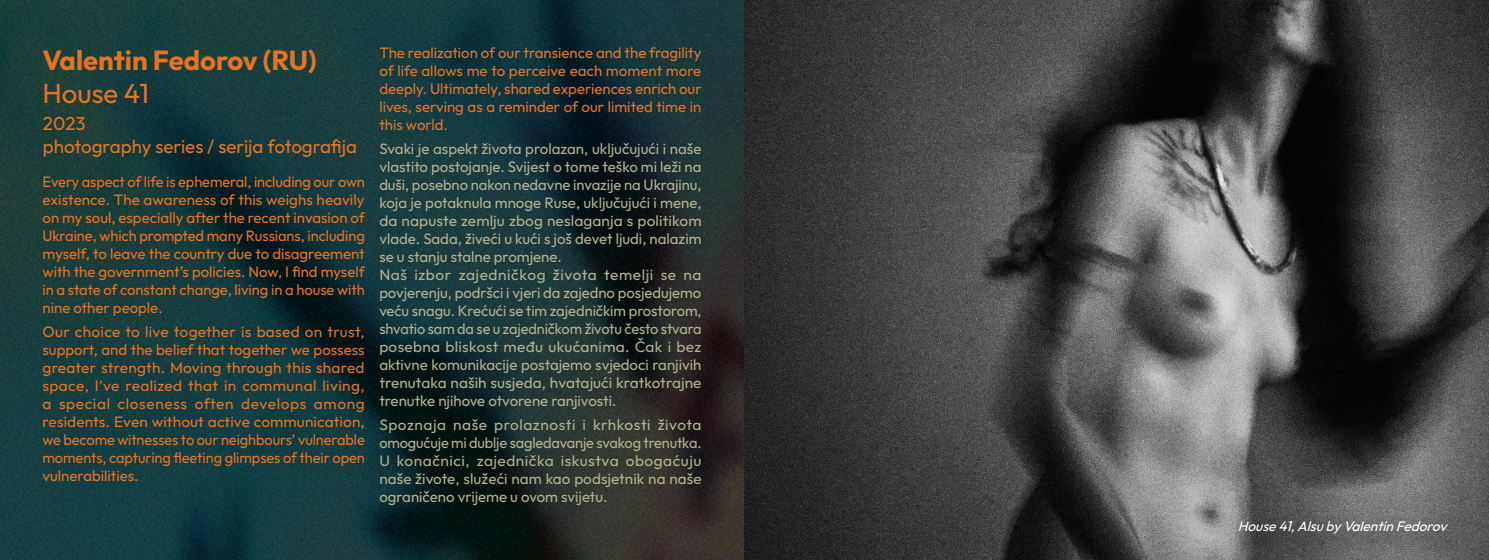
<style>
.page{position:relative;width:1489px;height:560px;background:#fff}
.page>*{position:absolute;margin:0;border:0;box-sizing:border-box;transform-origin:0 0}
.t1{font:700 27.5px "Outfit";color:#e67324}
.t2{font:27.5px "Outfit";color:#e67324}
.t3{font:18.75px/22.5px "Outfit";color:#e67324}
.t4{font:15px/18px "Outfit";letter-spacing:-.005em;color:#e67324;text-align:justify}
.t5{font:15px/18px "Outfit";color:#b1b191}
.t6{font:italic 13.75px "Outfit";color:#fff}
</style>
<div class="page">
<img style="left:0;top:0;width:744px;height:560px">
<img style="left:744px;top:0;width:744px;height:560px">
<div style="left:1229px;top:511px;width:245px;height:49px;background:#000;opacity:.35"></div>
<h1 class="t1" style="left:43px;top:42px;width:276px">Valentin Fedorov (RU)</h1>
<h1 class="t2" style="left:43px;top:76px;width:108px">House 41</h1>
<p class="t3" style="left:43px;top:113px;width:315px">2023<br>photography series / serija fotografija</p>
<p class="t4" style="left:43px;top:173px;width:324px">Every aspect of life is ephemeral, including our own existence. The awareness of this weighs heavily on my soul, especially after the recent invasion of Ukraine, which prompted many Russians, including myself, to leave the country due to disagreement with the government’s policies. Now, I find myself in a state of constant change, living in a house with nine other people.</p>
<p class="t4" style="left:43px;top:323px;width:324px">Our choice to live together is based on trust, support, and the belief that together we possess greater strength. Moving through this shared space, I’ve realized that in communal living, a special closeness often develops among residents. Even without active communication, we become witnesses to our neighbours’ vulnerable moments, capturing fleeting glimpses of their open vulnerabilities.</p>
<p class="t4" style="left:379px;top:44px;width:324px">The realization of our transience and the fragility of life allows me to perceive each moment more deeply. Ultimately, shared experiences enrich our lives, serving as a reminder of our limited time in this world.</p>
<p class="t5" style="left:379px;top:140px;width:324px">Svaki je aspekt života prolazan, uključujući i naše vlastito postojanje. Svijest o tome teško mi leži na duši, posebno nakon nedavne invazije na Ukrajinu, koja je potaknula mnoge Ruse, uključujući i mene, da napuste zemlju zbog neslaganja s politikom vlade. Sada, živeći u kući s još devet ljudi, nalazim se u stanju stalne promjene.<br>Naš izbor zajedničkog života temelji se na povjerenju, podršci i vjeri da zajedno posjedujemo veću snagu. Krećući se tim zajedničkim prostorom, shvatio sam da se u zajedničkom životu često stvara posebna bliskost među ukućanima. Čak i bez aktivne komunikacije postajemo svjedoci ranjivih trenutaka naših susjeda, hvatajući kratkotrajne trenutke njihove otvorene ranjivosti.</p>
<p class="t5" style="left:379px;top:416px;width:324px;text-align:justify">Spoznaja naše prolaznosti i krhkosti života omogućuje mi dublje sagledavanje svakog trenutka.<br>U konačnici, zajednička iskustva obogaćuju naše živote, služeći nam kao podsjetnik na naše ograničeno vrijeme u ovom svijetu.</p>
<p class="t6" style="left:1237px;top:517px;width:215px">House41,AlsubyValentinFedorov</p>
</div>
